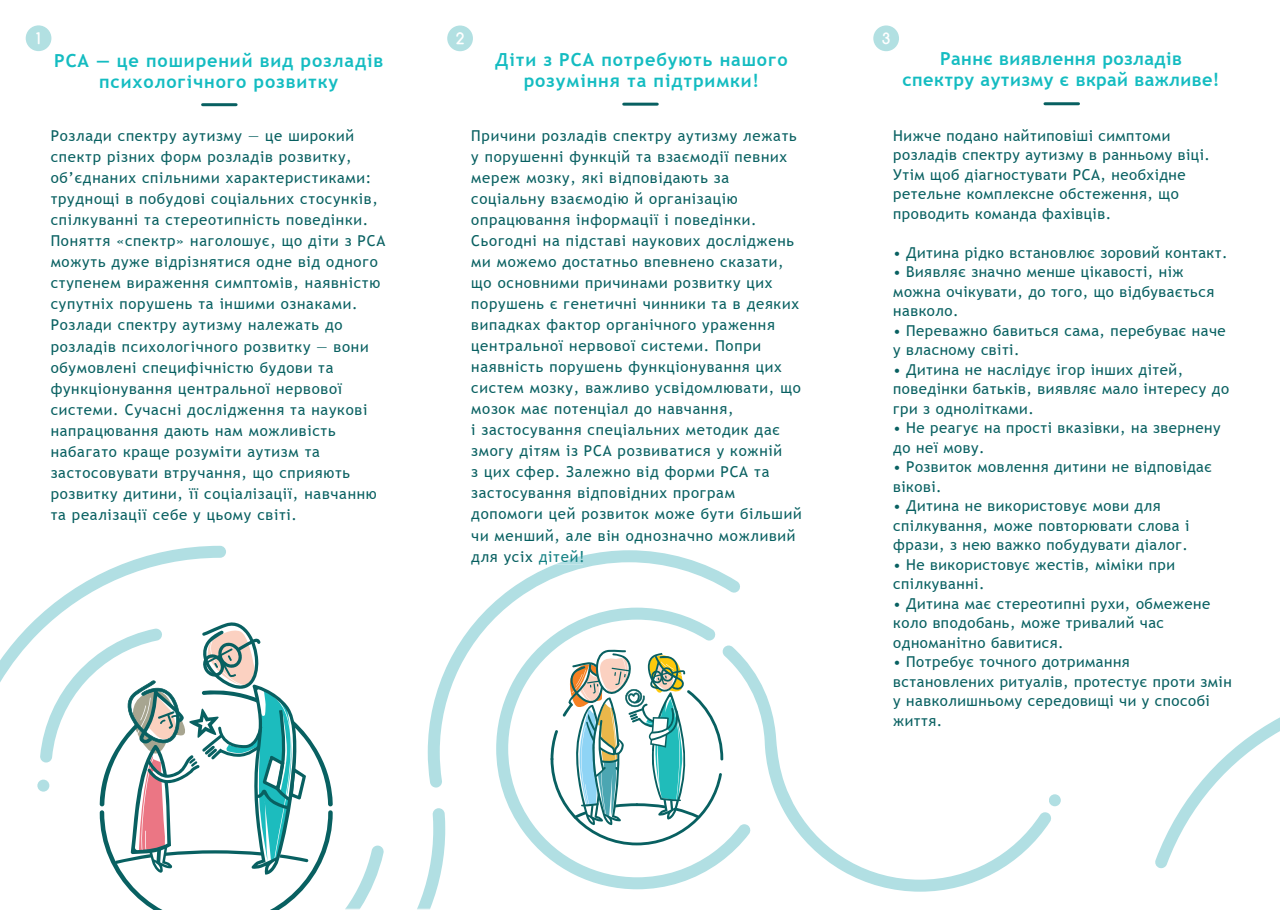
<style>
.page{position:relative;width:1280px;height:910px;background:#fff}
.page>*{position:absolute;margin:0;border:0;box-sizing:border-box;transform-origin:0 0}
.t1{font:700 18px/21px "Trebuchet MS";letter-spacing:.05em;color:#14bcc1;text-align:center}
.t2{font:700 18px/21px "Trebuchet MS";letter-spacing:.025em;color:#14bcc1;text-align:center}
.t3{font:700 16.5px "Comfortaa";color:#fff}
.t4{font:15px/21px "Trebuchet MS";letter-spacing:.05em;color:#086061}
.s1{color:#148183}
</style>
<div class="page">
<div style="left:873px;top:25px;width:26px;height:26px;background:#b2e0e2;border-radius:50%"></div>
<div style="left:447px;top:26px;width:26px;height:25px;background:#b2e0e2;border-radius:50%"></div>
<div style="left:26px;top:25px;width:25px;height:26px;background:#b2e0e2;border-radius:50%"></div>
<hr style="left:203px;top:103px;width:33px;height:3px;background:#086061">
<hr style="left:624px;top:103px;width:33px;height:3px;background:#086061">
<hr style="left:1045px;top:102px;width:33px;height:3px;background:#086061">
<div style="left:1049px;top:794px;width:12px;height:12px;background:#b1dfe3;border-radius:6px"></div>
<svg style="left:751px;top:668px;width:301px;height:224px"></svg>
<svg style="left:417px;top:808px;width:28px;height:101px"></svg>
<svg style="left:502px;top:655px;width:249px;height:234px"></svg>
<svg style="left:428px;top:550px;width:313px;height:238px"></svg>
<svg style="left:555px;top:556px;width:28px;height:8px"></svg>
<svg style="left:345px;top:846px;width:39px;height:63px"></svg>
<svg style="left:1155px;top:717px;width:125px;height:151px"></svg>
<svg style="left:551px;top:650px;width:172px;height:195px"></svg>
<svg style="left:0;top:546px;width:333px;height:364px"></svg>
<p class="t3" style="left:36px;top:29px;width:6px">1</p>
<p class="t3" style="left:456px;top:28px;width:9px">2</p>
<p class="t3" style="left:882px;top:29px;width:9px">3</p>
<p class="t1" style="left:54px;top:50px;width:331px">РСА — це поширений вид розладів психологічного розвитку</p>
<p class="t4" style="left:51px;top:126px;width:336px">Розлади спектру аутизму — це широкий спектр різних форм розладів розвитку, об’єднаних спільними характеристиками: труднощі в побудові соціальних стосунків, спілкуванні та стереотипність поведінки.<br>Поняття «спектр» наголошує, що діти з РСА можуть дуже відрізнятися одне від одного ступенем вираження симптомів, наявністю супутніх порушень та іншими ознаками.<br>Розлади спектру аутизму належать до розладів психологічного розвитку — вони обумовлені специфічністю будови та функціонування центральної нервової системи. Сучасні дослідження та наукові напрацювання дають нам можливість набагато краще розуміти аутизм та застосовувати втручання, що сприяють розвитку дитини, її соціалізації, навчанню та реалізації себе у цьому світі.</p>
<p class="t1" style="left:495px;top:49px;width:294px">Діти з РСА потребують нашого розуміння та підтримки!</p>
<p class="t2" style="left:902px;top:48px;width:318px">Раннє виявлення розладів спектру аутизму є вкрай важливе!</p>
<p class="t4" style="left:893px;top:126px;width:318px;line-height:19.5px">Нижче подано найтиповіші симптоми розладів спектру аутизму в ранньому віці.<br>Утім щоб діагностувати РСА, необхідне ретельне комплексне обстеження, що проводить команда фахівців.</p>
<p class="t4" style="left:893px;top:242px;width:336px">• Дитина рідко встановлює зоровий контакт.</p>
<p class="t4" style="left:893px;top:262px;width:322px;line-height:19.5px">• Виявляє значно менше цікавості, ніж можна очікувати, до того, що відбувається навколо.</p>
<p class="t4" style="left:893px;top:321px;width:334px;line-height:19.5px">• Переважно бавиться сама, перебуває наче у власному світі.</p>
<p class="t4" style="left:893px;top:360px;width:337px;line-height:19.5px">• Дитина не наслідує ігор інших дітей, поведінки батьків, виявляє мало інтересу до гри з однолітками.</p>
<p class="t4" style="left:893px;top:418px;width:329px;line-height:19.5px">• Не реагує на прості вказівки, на звернену до неї мову.</p>
<p class="t4" style="left:893px;top:457px;width:320px;line-height:19.5px">• Розвиток мовлення дитини не відповідає вікові.</p>
<p class="t4" style="left:893px;top:496px;width:298px;line-height:19.5px">• Дитина не використовує мови для спілкування, може повторювати слова і фрази, з нею важко побудувати діалог.</p>
<p class="t4" style="left:893px;top:555px;width:283px;line-height:19.5px">• Не використовує жестів, міміки при спілкуванні.</p>
<p class="t4" style="left:893px;top:594px;width:319px;line-height:19.5px">• Дитина має стереотипні рухи, обмежене коло вподобань, може тривалий час одноманітно бавитися.</p>
<p class="t4" style="left:893px;top:652px;width:340px;line-height:19.5px">• Потребує точного дотримання встановлених ритуалів, протестує проти змін у навколишньому середовищі чи у способі життя.</p>
<p class="t4" style="left:471px;top:126px;width:332px">Причини розладів спектру аутизму лежать у порушенні функцій та взаємодії певних мереж мозку, які відповідають за соціальну взаємодію й організацію опрацювання інформації і поведінки.<br>Сьогодні на підставі наукових досліджень ми можемо достатньо впевнено сказати, що основними причинами розвитку цих порушень є генетичні чинники та в деяких випадках фактор органічного ураження центральної нервової системи. Попри наявність порушень функціонування цих систем мозку, важливо усвідомлювати, що мозок має потенціал до навчання,<br>і застосування спеціальних методик дає змогу дітям із РСА розвиватися у кожній<br>з цих сфер. Залежно від форми РСА та застосування відповідних програм допомоги цей розвиток може бути більший чи менший, але він однозначно можливий для усіх <span class="s1">дітей!</span></p>
</div>
